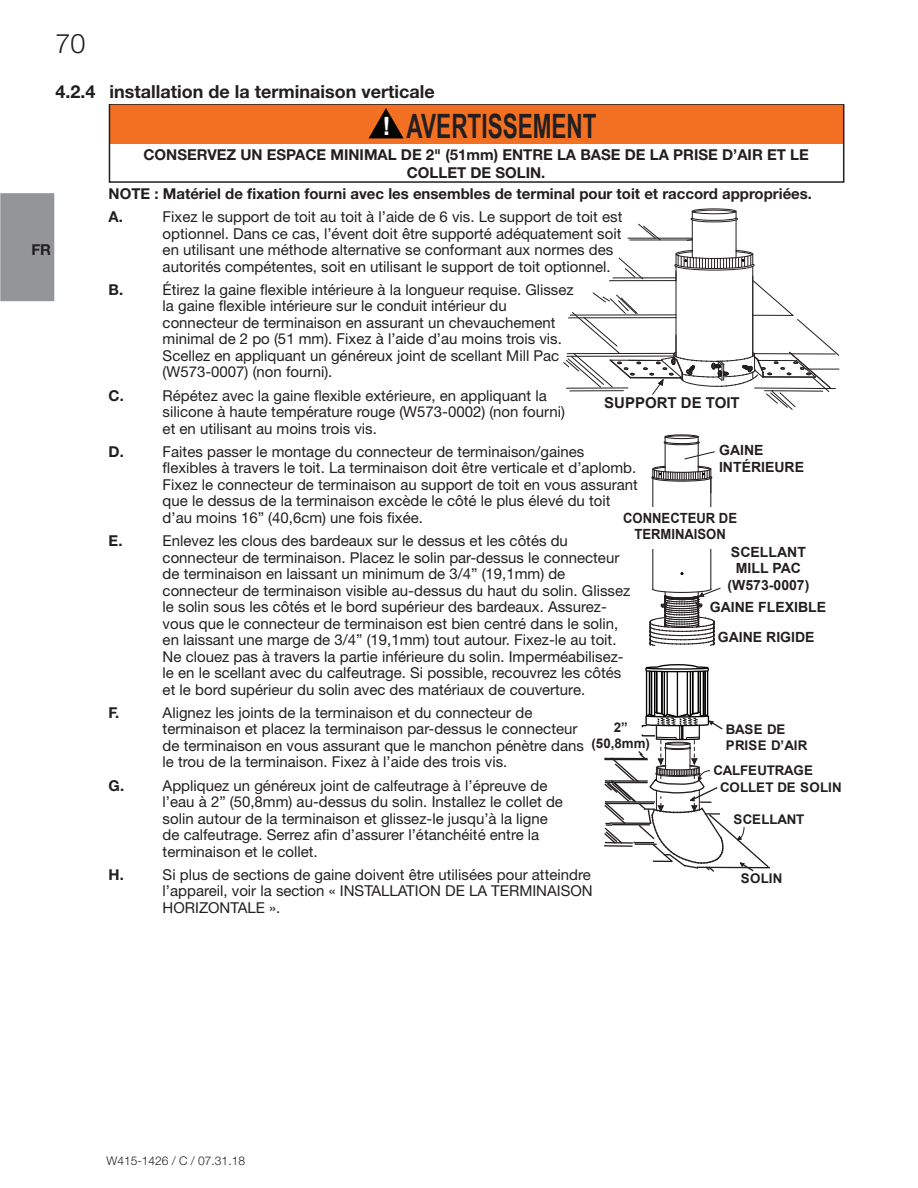
<style>
.page{position:relative;width:918px;height:1188px;background:#fff}
.page>*{position:absolute;margin:0;border:0;box-sizing:border-box;transform-origin:0 0}
.t1{font:700 33.6px "Arial Narrow";color:#231f20;scale:.82 1}
.t2{font:300 27px "Helvetica Neue";color:#231f20}
.Header_-_Sub1{font:700 18px "Helvetica Neue";color:#231f20}
.t3{font:15px/16.5px "Helvetica Neue";color:#231f20}
.t4{font:700 15px/23.2px "Helvetica Neue";color:#231f20}
.t5{font:700 15px "Arial";color:#231f20}
.t6{font:700 14.1px/16.8px "Arial";color:#231f20}
.t7{font:700 14.1px/16.8px "Arial";color:#231f20;text-align:center;scale:.93 1}
.t8{font:700 13.35px/16px "Arial";letter-spacing:-.01em;color:#231f20;text-align:center}
.t9{font:300 12px "Helvetica Neue";color:#231f20}
.s1{font-family:"Arial";font-size:25.2px;color:#fff}
</style>
<div class="page">
<div style="left:0;top:193px;width:54px;height:108px;background:#939598;border:2px solid #939598"></div>
<hr style="left:646px;top:671px;width:1px;height:45px;background:#050504">
<hr style="left:707px;top:671px;width:1px;height:45px;background:#050504">
<svg style="left:645px;top:664px;width:64px;height:9px"></svg>
<hr style="left:664px;top:672px;width:1px;height:45px;background:#050504">
<hr style="left:690px;top:672px;width:1px;height:45px;background:#050504">
<hr style="left:677px;top:672px;width:1px;height:45px;background:#050504">
<hr style="left:687px;top:672px;width:1px;height:42px;background:#050504">
<hr style="left:667px;top:672px;width:1px;height:42px;background:#050504">
<hr style="left:661px;top:672px;width:2px;height:42px;background:#050504">
<hr style="left:698px;top:671px;width:1px;height:42px;background:#050504">
<hr style="left:700px;top:671px;width:1px;height:45px;background:#050504">
<hr style="left:654px;top:671px;width:1px;height:45px;background:#050504">
<hr style="left:703px;top:671px;width:1px;height:44px;background:#050504">
<hr style="left:651px;top:671px;width:1px;height:44px;background:#050504">
<hr style="left:692px;top:672px;width:2px;height:42px;background:#050504">
<hr style="left:704px;top:671px;width:2px;height:44px;background:#050504">
<hr style="left:656px;top:671px;width:1px;height:42px;background:#050504">
<hr style="left:649px;top:671px;width:1px;height:43px;background:#050504">
<svg style="left:604px;top:711px;width:166px;height:161px"></svg>
<hr style="left:652px;top:478px;width:1px;height:112px;background:#231f20">
<hr style="left:710px;top:479px;width:1px;height:111px;background:#231f20">
<div style="left:665px;top:434px;width:34px;height:5px;border:1px solid #231f20;border-radius:50%"></div>
<svg style="left:651px;top:435px;width:64px;height:58px"></svg>
<svg style="left:649px;top:587px;width:72px;height:60px"></svg>
<div style="left:642px;top:507px;width:81px;height:41px;background:#fff"></div>
<hr style="left:628px;top:238px;width:64px;height:1px;background:#231f20">
<hr style="left:630px;top:240px;width:62px;height:1px;background:#231f20">
<svg style="left:638px;top:223px;width:23px;height:18px"></svg>
<svg style="left:686px;top:239px;width:6px;height:2px"></svg>
<hr style="left:736px;top:220px;width:1px;height:38px;background:#231f20">
<hr style="left:692px;top:220px;width:1px;height:37px;background:#231f20">
<svg style="left:690px;top:209px;width:48px;height:14px"></svg>
<svg style="left:563px;top:250px;width:277px;height:160px"></svg>
<div style="left:109px;top:104px;width:735px;height:40px;background:#f36f21"></div>
<svg style="left:369px;top:108px;width:35px;height:30px"></svg>
<div style="left:109px;top:104px;width:735px;height:79px;border:2px solid #231f20"></div>
<h2 class="t2" style="left:55px;top:22px;width:32px">70</h2>
<p class="Header_-_Sub1" style="left:56px;top:78px;width:381px">4.2.4 installation de la terminaison verticale</p>
<p class="t1" style="left:383px;top:101px;width:263px"><span class="s1">!</span> AVERTISSEMENT</p>
<p class="t4" style="left:31px;top:238px;width:21px">FR</p>
<p class="t4" style="left:143px;top:146px;width:667px;line-height:18px;text-align:center">CONSERVEZ UN ESPACE MINIMAL DE 2" (51mm) ENTRE LA BASE DE LA PRISE D’AIR ET LE<br>COLLET DE SOLIN.</p>
<p class="t4" style="left:109px;top:182px;width:705px">NOTE : Matériel de fixation fourni avec les ensembles de terminal pour toit et raccord appropriées.<br>A.</p>
<p class="t3" style="left:163px;top:209px;width:461px">Fixez le support de toit au toit à l’aide de 6 vis. Le support de toit est optionnel. Dans ce cas, l’évent doit être supporté adéquatement soit en utilisant une méthode alternative se conformant aux normes des autorités compétentes, soit en utilisant le support de toit optionnel.</p>
<p class="t4" style="left:109px;top:278px;width:16px">B.</p>
<p class="t3" style="left:163px;top:282px;width:413px">Étirez la gaine flexible intérieure à la longueur requise. Glissez la gaine flexible intérieure sur le conduit intérieur du connecteur de terminaison en assurant un chevauchement minimal de 2 po (51 mm). Fixez à l’aide d’au moins trois vis.<br>Scellez en appliquant un généreux joint de scellant Mill Pac (W573-0007) (non fourni).</p>
<p class="t4" style="left:109px;top:384px;width:17px">C.</p>
<p class="t3" style="left:163px;top:388px;width:404px">Répétez avec la gaine flexible extérieure, en appliquant la silicone à haute température rouge (W573-0002) (non fourni) et en utilisant au moins trois vis.</p>
<p class="t4" style="left:109px;top:440px;width:17px">D.</p>
<p class="t3" style="left:163px;top:444px;width:477px">Faites passer le montage du connecteur de terminaison/gaines flexibles à travers le toit. La terminaison doit être verticale et d’aplomb.<br>Fixez le connecteur de terminaison au support de toit en vous assurant que le dessus de la terminaison excède le côté le plus élevé du toit d’au moins 16” (40,6cm) une fois fixée.</p>
<p class="t4" style="left:109px;top:530px;width:15px">E.</p>
<p class="t3" style="left:163px;top:533px;width:469px">Enlevez les clous des bardeaux sur le dessus et les côtés du connecteur de terminaison. Placez le solin par-dessus le connecteur de terminaison en laissant un minimum de 3/4” (19,1mm) de connecteur de terminaison visible au-dessus du haut du solin. Glissez le solin sous les côtés et le bord supérieur des bardeaux. Assurez&shy;vous que le connecteur de terminaison est bien centré dans le solin, en laissant une marge de 3/4” (19,1mm) tout autour. Fixez-le au toit.<br>Ne clouez pas à travers la partie inférieure du solin. Imperméabilisez&shy;le en le scellant avec du calfeutrage. Si possible, recouvrez les côtés et le bord supérieur du solin avec des matériaux de couverture.</p>
<p class="t4" style="left:109px;top:701px;width:12px">F.</p>
<p class="t3" style="left:163px;top:705px;width:423px">Alignez les joints de la terminaison et du connecteur de terminaison et placez la terminaison par-dessus le connecteur de terminaison en vous assurant que le manchon pénètre dans le trou de la terminaison. Fixez à l’aide des trois vis.</p>
<p class="t4" style="left:109px;top:774px;width:17px">G.</p>
<p class="t3" style="left:163px;top:778px;width:402px">Appliquez un généreux joint de calfeutrage à l’épreuve de l’eau à 2” (50,8mm) au-dessus du solin. Installez le collet de solin autour de la terminaison et glissez-le jusqu’à la ligne de calfeutrage. Serrez afin d’assurer l’étanchéité entre la terminaison et le collet.</p>
<p class="t4" style="left:109px;top:863px;width:17px">H.</p>
<p class="t3" style="left:163px;top:867px;width:432px">Si plus de sections de gaine doivent être utilisées pour atteindre l’appareil, voir la section « INSTALLATION DE LA TERMINAISON<br>HORIZONTALE ».</p>
<p class="t5" style="left:604px;top:393px;width:137px">SUPPORT DE TOIT</p>
<p class="t6" style="left:719px;top:442px;width:87px">GAINE<br>INTÉRIEURE</p>
<p class="t7" style="left:623px;top:510px;width:124px">CONNECTEUR DE<br>TERMINAISON</p>
<p class="t6" style="left:727px;top:544px;width:83px;text-align:center">SCELLANT<br>MILL PAC (W573-0007)</p>
<p class="t6" style="left:710px;top:599px;width:118px">GAINE FLEXIBLE</p>
<p class="t6" style="left:718px;top:629px;width:98px">GAINE RIGIDE</p>
<p class="t8" style="left:592px;top:719px;width:60px">2” (50,8mm)</p>
<p class="t8" style="left:726px;top:722px;width:83px;text-align:left">BASE DE<br>PRISE D’AIR</p>
<p class="t8" style="left:713px;top:762px;width:101px">CALFEUTRAGE</p>
<p class="t8" style="left:733px;top:812px;width:72px">SCELLANT</p>
<p class="t8" style="left:720px;top:780px;width:123px">COLLET DE SOLIN</p>
<p class="t8" style="left:741px;top:871px;width:43px">SOLIN</p>
<p class="t9" style="left:106px;top:1151px;width:140px">W415-1426 / C / 07.31.18</p>
</div>
